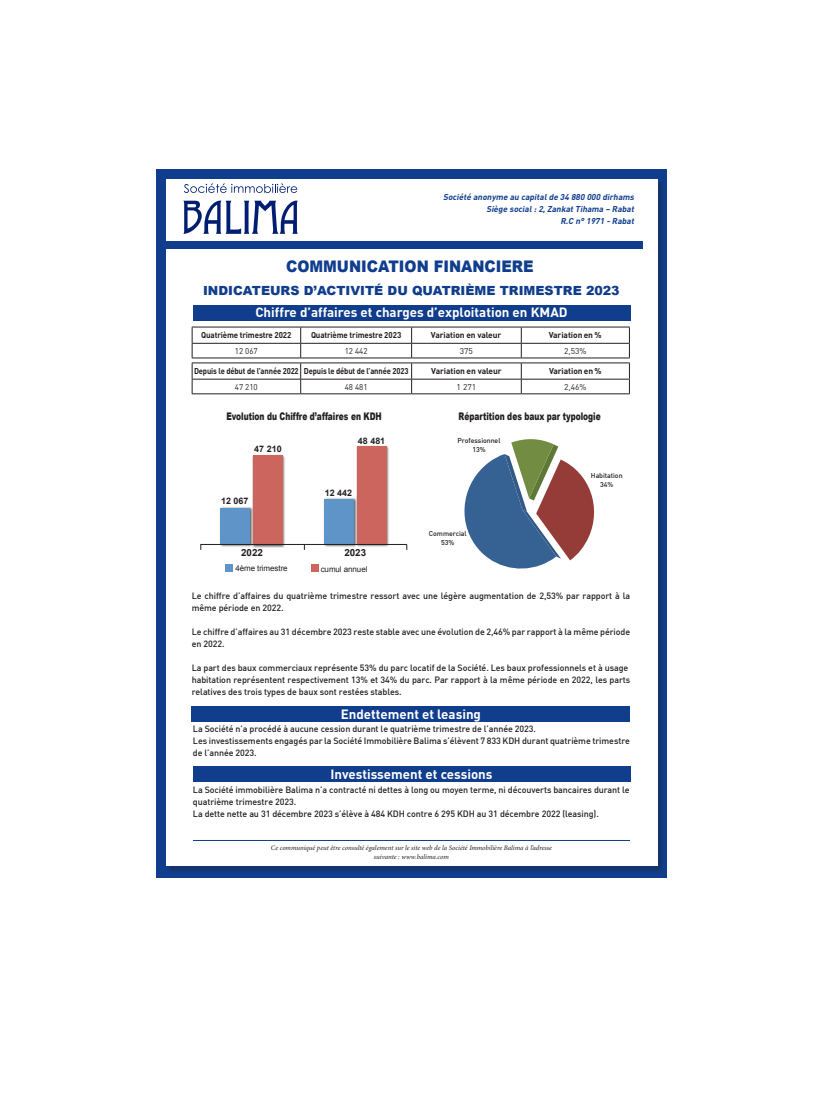
<style>
.page{position:relative;width:823px;height:1106px;background:#fff}
.page>*{position:absolute;margin:0;border:0;box-sizing:border-box;transform-origin:0 0}
.t1{font:900 16px "Arial";color:#103d8c;scale:.91 1}
.t2{font:700 13.3px "DIN";color:#fff}
.t3{font:900 12.6px "Arial";color:#103d8c}
.t4{font:900 10.5px "Arial";color:#231f20;scale:.71 1}
.t5{font:700 9.8px "Arial";color:#231f20}
.t6{font:500 9px/12px "DIN";letter-spacing:-.01em;color:#231f20}
.t7{font:700 8.9px "Arial";color:#231f20}
.t8{font:italic 700 8.4px "DIN";color:#103d8c}
.Table_Paragraph{font:700 8.4px "DIN";letter-spacing:-.015em;color:#231f20}
.Table_Paragraph-2{font:700 8.4px "DIN";letter-spacing:-.015em;color:#231f20;scale:.9 1}
.Table_Paragraph-3{font:700 8.4px "DIN";letter-spacing:-.015em;color:#231f20;scale:.94 1}
.Table_Paragraph-4{font:8.4px "DIN";color:#231f20;scale:.95 1}
.Table_Paragraph-5{font:8.4px "DIN";color:#231f20}
.t9{font:8px "Arial";letter-spacing:-.01em;color:#231f20}
.t10{font:italic 7px "Minion Pro";letter-spacing:-.01em;color:#231f20}
.t11{font:500 7px/9.1px "DIN";letter-spacing:-.01em;color:#231f20;text-align:center}
</style>
<div class="page">
<div style="left:156px;top:169px;width:510px;height:708px;background:#103d8c"></div>
<div style="left:168px;top:181px;width:495px;height:691px;background:#231f20;opacity:.29"></div>
<div style="left:166px;top:179px;width:491px;height:686px;background:#fff"></div>
<svg style="left:183px;top:201px;width:114px;height:33px"></svg>
<svg style="left:184px;top:183px;width:113px;height:10px"></svg>
<div style="left:166px;top:241px;width:476px;height:8px;background:#103d8c"></div>
<div style="left:193px;top:305px;width:436px;height:16px;background:#103d8c"></div>
<div style="left:192px;top:706px;width:437px;height:16px;background:#103d8c"></div>
<div style="left:193px;top:766px;width:436px;height:16px;background:#103d8c"></div>
<hr style="left:192px;top:327px;width:108px;height:1px;background:#231f20">
<hr style="left:300px;top:327px;width:111px;height:1px;background:#231f20">
<hr style="left:411px;top:327px;width:110px;height:1px;background:#231f20">
<hr style="left:521px;top:327px;width:108px;height:1px;background:#231f20">
<svg style="left:192px;top:327px;width:1px;height:30px"></svg>
<hr style="left:192px;top:343px;width:108px;height:1px;background:#231f20">
<hr style="left:192px;top:357px;width:108px;height:1px;background:#231f20">
<svg style="left:300px;top:327px;width:1px;height:30px"></svg>
<hr style="left:300px;top:343px;width:111px;height:1px;background:#231f20">
<hr style="left:411px;top:343px;width:110px;height:1px;background:#231f20">
<hr style="left:521px;top:343px;width:108px;height:1px;background:#231f20">
<svg style="left:411px;top:327px;width:1px;height:30px"></svg>
<svg style="left:520px;top:327px;width:1px;height:30px"></svg>
<svg style="left:628px;top:327px;width:1px;height:30px"></svg>
<hr style="left:300px;top:357px;width:111px;height:1px;background:#231f20">
<hr style="left:411px;top:357px;width:110px;height:1px;background:#231f20">
<hr style="left:521px;top:357px;width:108px;height:1px;background:#231f20">
<hr style="left:192px;top:362px;width:108px;height:1px;background:#231f20">
<hr style="left:300px;top:362px;width:111px;height:1px;background:#231f20">
<hr style="left:411px;top:362px;width:110px;height:1px;background:#231f20">
<hr style="left:521px;top:362px;width:108px;height:1px;background:#231f20">
<svg style="left:192px;top:363px;width:1px;height:30px"></svg>
<hr style="left:192px;top:379px;width:108px;height:1px;background:#231f20">
<hr style="left:192px;top:393px;width:108px;height:1px;background:#231f20">
<svg style="left:300px;top:363px;width:1px;height:30px"></svg>
<hr style="left:300px;top:379px;width:111px;height:1px;background:#231f20">
<hr style="left:411px;top:379px;width:110px;height:1px;background:#231f20">
<hr style="left:521px;top:379px;width:108px;height:1px;background:#231f20">
<svg style="left:411px;top:363px;width:1px;height:30px"></svg>
<svg style="left:520px;top:363px;width:1px;height:30px"></svg>
<svg style="left:628px;top:363px;width:1px;height:30px"></svg>
<hr style="left:300px;top:393px;width:111px;height:1px;background:#231f20">
<hr style="left:411px;top:393px;width:110px;height:1px;background:#231f20">
<hr style="left:521px;top:393px;width:108px;height:1px;background:#231f20">
<hr style="left:193px;top:840px;width:436px;height:1px;background:#103d8c">
<svg style="left:464px;top:439px;width:131px;height:130px"></svg>
<div style="left:310px;top:564px;width:8px;height:8px;background:#cd655f"></div>
<div style="left:225px;top:564px;width:8px;height:7px;background:#5f94c9"></div>
<div style="left:251px;top:454px;width:34px;height:94px;background:#231f20;opacity:.75"></div>
<div style="left:253px;top:455px;width:29px;height:89px;background:#cd655f"></div>
<div style="left:355px;top:445px;width:34px;height:102px;background:#231f20;opacity:.75"></div>
<div style="left:357px;top:446px;width:29px;height:98px;background:#cd655f"></div>
<div style="left:219px;top:506px;width:34px;height:41px;background:#231f20;opacity:.75"></div>
<div style="left:221px;top:508px;width:29px;height:36px;background:#5f94c9"></div>
<div style="left:323px;top:497px;width:33px;height:50px;background:#231f20;opacity:.75"></div>
<div style="left:324px;top:498px;width:29px;height:46px;background:#5f94c9"></div>
<hr style="left:200px;top:544px;width:206px;height:1px;background:#231f20">
<p class="t8" style="left:443px;top:191px;width:194px">Société anonyme au capitalde 34 880 000 dirhams</p>
<p class="t8" style="left:486px;top:203px;width:151px">Siège social:2,ZankatTihama – Rabat</p>
<p class="t8" style="left:560px;top:215px;width:77px">R.C n° 1971 - Rabat</p>
<p class="t1" style="left:286px;top:255px;width:273px">COMMUNICATION FINANCIERE</p>
<p class="t3" style="left:203px;top:281px;width:418px">INDICATEURS D’ACTIVITÉ DU QUATRIÈME TRIMESTRE 2023</p>
<p class="t2" style="left:255px;top:304px;width:313px">Chiffre d’affaires et charges d’exploitation en KMAD</p>
<p class="Table_Paragraph-3" style="left:201px;top:329px;width:97px">Quatrième trimestre 2022</p>
<p class="Table_Paragraph-3" style="left:311px;top:329px;width:97px">Quatrième trimestre 2023</p>
<p class="Table_Paragraph" style="left:430px;top:329px;width:72px">Variation en valeur</p>
<p class="Table_Paragraph" style="left:548px;top:329px;width:54px">Variation en %</p>
<p class="Table_Paragraph-4" style="left:235px;top:346px;width:26px">12 067</p>
<p class="Table_Paragraph-4" style="left:344px;top:346px;width:26px">12 442</p>
<p class="Table_Paragraph-5" style="left:459px;top:346px;width:15px">375</p>
<p class="Table_Paragraph-5" style="left:564px;top:346px;width:24px">2,53%</p>
<p class="Table_Paragraph-2" style="left:194px;top:365px;width:118px">Depuis le début de l’année 2022</p>
<p class="Table_Paragraph-2" style="left:303px;top:365px;width:118px">Depuis le début de l’année 2023</p>
<p class="Table_Paragraph" style="left:431px;top:365px;width:72px">Variation en valeur</p>
<p class="Table_Paragraph" style="left:548px;top:365px;width:54px">Variation en %</p>
<p class="Table_Paragraph-4" style="left:235px;top:381px;width:26px">47 210</p>
<p class="Table_Paragraph-4" style="left:344px;top:381px;width:26px">48 481</p>
<p class="Table_Paragraph-5" style="left:456px;top:381px;width:21px">1 271</p>
<p class="Table_Paragraph-5" style="left:564px;top:381px;width:24px">2,46%</p>
<p class="t4" style="left:226px;top:409px;width:220px">Evolution du Chiffre d’affaires en KDH</p>
<p class="t4" style="left:458px;top:409px;width:202px">Répartition des baux par typologie</p>
<p class="t7" style="left:254px;top:443px;width:29px">47 210</p>
<p class="t7" style="left:221px;top:495px;width:29px">12 067</p>
<p class="t7" style="left:358px;top:435px;width:29px">48 481</p>
<p class="t7" style="left:324px;top:487px;width:29px">12 442</p>
<p class="t5" style="left:241px;top:546px;width:23px">2022</p>
<p class="t5" style="left:344px;top:546px;width:23px">2023</p>
<p class="t9" style="left:235px;top:563px;width:54px">4ème trimestre</p>
<p class="t9" style="left:320px;top:564px;width:48px">cumul annuel</p>
<p class="t11" style="left:457px;top:436px;width:44px">Professionnel</p>
<p class="t11" style="left:472px;top:445px;width:15px">13%</p>
<p class="t11" style="left:428px;top:529px;width:39px">Commercial<br>53%</p>
<p class="t11" style="left:590px;top:470px;width:33px">Habitation</p>
<p class="t11" style="left:599px;top:479px;width:15px">34%</p>
<p class="t6" style="left:192px;top:589px;width:440px">Le chiffre d’affaires du quatrième trimestre ressort avec une légère augmentation de 2,53% par rapport à la même période en 2022.</p>
<p class="t6" style="left:192px;top:625px;width:439px">Le chiffre d’affaires au 31 décembre 2023 reste stable avec une évolution de 2,46% par rapport à la même période</p>
<p class="t6" style="left:192px;top:637px;width:34px">en 2022.</p>
<p class="t6" style="left:192px;top:661px;width:438px">La part des baux commerciaux représente 53% du parc locatif de la Société. Les baux professionnels et à usage</p>
<p class="t6" style="left:192px;top:673px;width:440px">habitation représentent respectivement 13% et 34% du parc. Par rapport à la même période en 2022, les parts relatives des trois types de baux sont restées stables.</p>
<p class="t2" style="left:340px;top:705px;width:142px">Endettement et leasing</p>
<p class="t6" style="left:193px;top:722px;width:344px">La Société n’a procédé à aucune cession durant le quatrième trimestre de l’année 2023.</p>
<p class="t6" style="left:193px;top:734px;width:438px">Les investissements engagés par la Société Immobilière Balima s’élèvent 7 833 KDH durant quatrième trimestre</p>
<p class="t6" style="left:193px;top:746px;width:65px">de l’année 2023.</p>
<p class="t2" style="left:330px;top:765px;width:164px">Investissement et cessions</p>
<p class="t6" style="left:193px;top:783px;width:438px">La Société immobilière Balima n’a contracté ni dettes à long ou moyen terme, ni découverts bancaires durant le</p>
<p class="t6" style="left:193px;top:795px;width:105px">quatrième trimestre 2023.</p>
<p class="t6" style="left:193px;top:807px;width:407px">La dette nette au 31 décembre 2023 s’élève à 484 KDH contre 6 295 KDH au 31 décembre 2022 (leasing).</p>
<p class="t10" style="left:271px;top:843px;width:282px">Ce communiqué peut être consulté également sur le site web de la Société Immobilière Balima à l’adresse</p>
<p class="t10" style="left:374px;top:851px;width:76px">suivante : www.balima.com</p>
</div>
